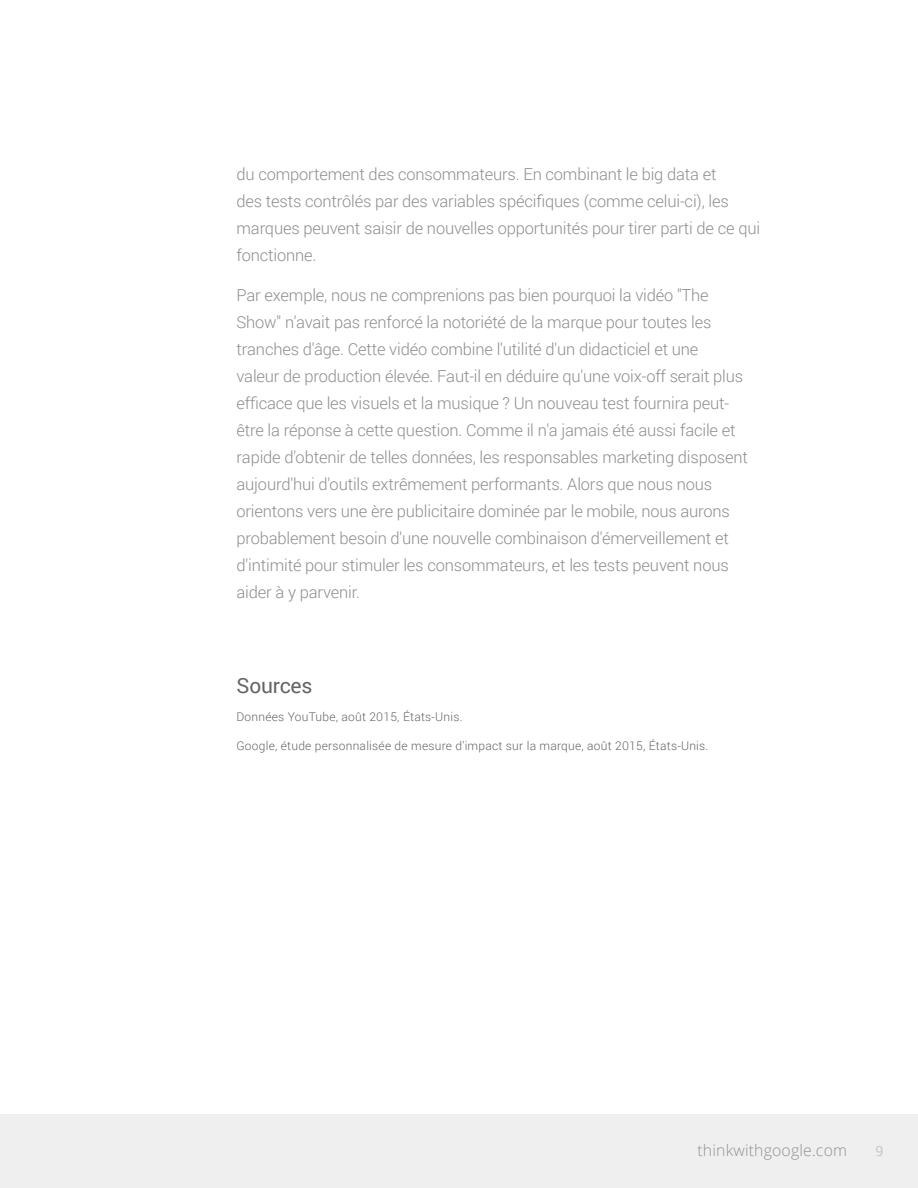
<style>
.page{position:relative;width:918px;height:1188px;background:#fff}
.page>*{position:absolute;margin:0;border:0;box-sizing:border-box;transform-origin:0 0}
.Bold_Header{font:21px "Roboto";letter-spacing:-.01em;color:#646464}
.Body_Copy{font:300 16.5px/27px "Roboto";letter-spacing:-.01em;color:#8e8e8e}
.t1{font:300 15.75px "Open Sans";letter-spacing:.01em;color:#666766}
.t2{font:14.25px "Roboto";color:#c9c9c9}
.Body_Copy-2{font:300 12px "Roboto";letter-spacing:.02em;color:#656565}
</style>
<div class="page">
<div style="left:0;top:1114px;width:918px;height:74px;background:#f0eff0"></div>
<p class="Body_Copy" style="left:237px;top:160px;width:525px">du comportement des consommateurs. En combinant le big data et<br>des tests contrôlés par des variables spécifiques (comme celui-ci), les marques peuvent saisir de nouvelles opportunités pour tirer parti de ce qui fonctionne.</p>
<p class="Body_Copy" style="left:237px;top:281px;width:513px">Par exemple, nous ne comprenions pas bien pourquoi la vidéo "The Show" n'avait pas renforcé la notoriété de la marque pour toutes les tranches d'âge. Cette vidéo combine l'utilité d'un didacticiel et une<br>valeur de production élevée. Faut-il en déduire qu'une voix-off serait plus efficace que les visuels et la musique ? Un nouveau test fournira peut&shy;être la réponse à cette question. Comme il n'a jamais été aussi facile et rapide d'obtenir de telles données, les responsables marketing disposent aujourd'hui d'outils extrêmement performants. Alors que nous nous orientons vers une ère publicitaire dominée par le mobile, nous aurons probablement besoin d'une nouvelle combinaison d'émerveillement et d'intimité pour stimuler les consommateurs, et les tests peuvent nous aider à y parvenir.</p>
<p class="Bold_Header" style="left:237px;top:670px;width:77px">Sources</p>
<p class="Body_Copy-2" style="left:237px;top:709px;width:228px">Données YouTube, août 2015, États-Unis.</p>
<p class="Body_Copy-2" style="left:237px;top:737px;width:473px">Google, étude personnalisée de mesure d'impact sur la marque, août 2015, États-Unis.</p>
<p class="t1" style="left:698px;top:1140px;width:151px">thinkwithgoogle.com</p>
<p class="t2" style="left:876px;top:1141px;width:10px">9</p>
</div>
